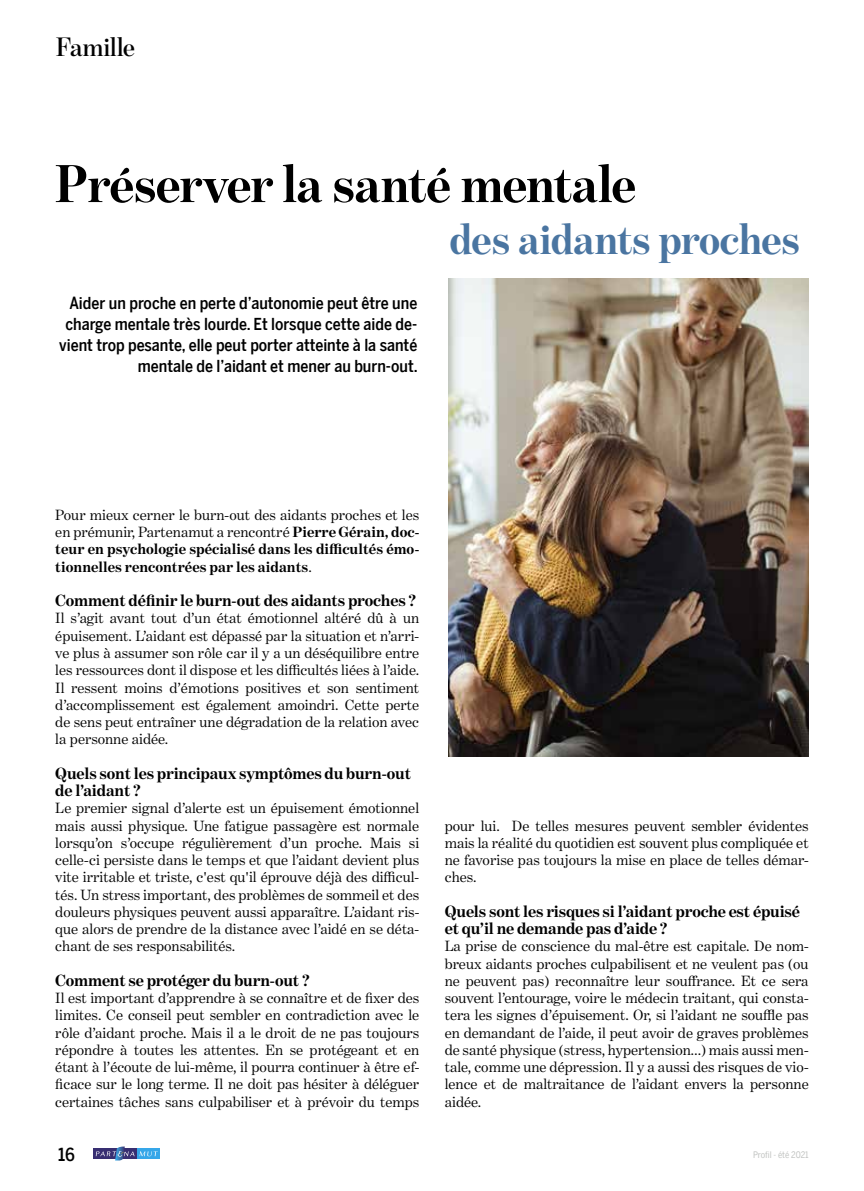
<style>
.page{position:relative;width:864px;height:1191px;background:#fff}
.page>*{position:absolute;margin:0;border:0;box-sizing:border-box;transform-origin:0 0}
.t1{font:700 54px "Benton Mod Disp";letter-spacing:-.01em;color:#000}
.t2{font:700 44.25px "Benton Mod Disp";letter-spacing:-.005em;color:#4a75a1}
.t3{font:600 27px "Benton Mod Disp";letter-spacing:.005em;color:#000}
.t4{font:500 18px "Benton Sans Cond";color:#000}
.t5{font:700 16.5px/17.2px "Benton Modern One";letter-spacing:-.01em;color:#000}
.t6{font:500 16.5px/21px "Benton Sans Cond";color:#000;text-align:right}
.t7{font:15px/17.2px "Benton Modern One";color:#000;text-align:justify}
.t8{font:700 15px/17.2px "Benton Modern One";color:#000;text-align:justify}
.t9{font:9px "Benton Sans Cond";letter-spacing:-.01em;color:#c1c3c1}
.s1{font-weight:400}
</style>
<div class="page">
<div style="left:93px;top:1148px;width:44px;height:10px;background:#382f72"></div>
<div style="left:137px;top:1148px;width:23px;height:10px;background:#36a7e9"></div>
<svg style="left:96px;top:1146px;width:62px;height:14px"></svg>
<img style="left:448px;top:278px;width:360px;height:478px">
<h3 class="t3" style="left:56px;top:32px;width:80px">Famille</h3>
<h1 class="t1" style="left:55px;top:154px;width:582px">Préserver la santé mentale</h1>
<h2 class="t2" style="left:449px;top:214px;width:352px">des aidants proches</h2>
<p class="t6" style="left:59px;top:292px;width:360px">Aider un proche en perte d’autonomie peut être une charge mentale très lourde. Et lorsque cette aide de&shy;vient trop pesante, elle peut porter atteinte à la santé mentale de l’aidant et mener au burn-out.</p>
<p class="t8" style="left:55px;top:506px;width:365px"><span class="s1">Pour mieux cerner le burn-out des aidants proches et les en prémunir, Partenamut a rencontré</span> Pierre Gérain, doc&shy;teur en psychologie spécialisé dans les difficultés émo&shy;tionnelles rencontrées par les aidants<span class="s1">.</span></p>
<p class="t5" style="left:55px;top:592px;width:362px">Comment définir le burn-out des aidants proches ?</p>
<p class="t7" style="left:55px;top:610px;width:365px">Il s’agit avant tout d’un état émotionnel altéré dû à un épuisement. L’aidant est dépassé par la situation et n’arri&shy;ve plus à assumer son rôle car il y a un déséquilibre entre les ressources dont il dispose et les difficultés liées à l’aide.<br>Il ressent moins d’émotions positives et son sentiment d’accomplissement est également amoindri. Cette perte de sens peut entraîner une dégradation de la relation avec la personne aidée.</p>
<p class="t5" style="left:55px;top:764px;width:357px">Quels sont les principaux symptômes du burn-out de l’aidant ?</p>
<p class="t7" style="left:55px;top:799px;width:365px">Le premier signal d’alerte est un épuisement émotionnel mais aussi physique. Une fatigue passagère est normale lorsqu’on s’occupe régulièrement d’un proche. Mais si celle-ci persiste dans le temps et que l’aidant devient plus vite irritable et triste, c'est qu'il éprouve déjà des difficul&shy;tés. Un stress important, des problèmes de sommeil et des douleurs physiques peuvent aussi apparaître. L’aidant ris&shy;que alors de prendre de la distance avec l’aidé en se déta&shy;chant de ses responsabilités.</p>
<p class="t5" style="left:55px;top:971px;width:256px">Comment se protéger du burn-out ?</p>
<p class="t7" style="left:55px;top:989px;width:365px">Il est important d’apprendre à se connaître et de fixer des limites. Ce conseil peut sembler en contradiction avec le rôle d’aidant proche. Mais il a le droit de ne pas toujours répondre à toutes les attentes. En se protégeant et en étant à l’écoute de lui-même, il pourra continuer à être ef&shy;ficace sur le long terme. Il ne doit pas hésiter à déléguer certaines tâches sans culpabiliser et à prévoir du temps</p>
<p class="t7" style="left:444px;top:817px;width:365px">pour lui. De telles mesures peuvent sembler évidentes mais la réalité du quotidien est souvent plus compliquée et ne favorise pas toujours la mise en place de telles démar&shy;ches.</p>
<p class="t5" style="left:444px;top:902px;width:356px">Quels sont les risques si l’aidant proche est épuisé et qu’il ne demande pas d’aide ?</p>
<p class="t7" style="left:444px;top:937px;width:365px">La prise de conscience du mal-être est capitale. De nom&shy;breux aidants proches culpabilisent et ne veulent pas (ou ne peuvent pas) reconnaître leur souffrance. Et ce sera souvent l’entourage, voire le médecin traitant, qui consta&shy;tera les signes d’épuisement. Or, si l’aidant ne souffle pas en demandant de l’aide, il peut avoir de graves problèmes de santé physique (stress, hypertension…) mais aussi men&shy;tale, comme une dépression. Il y a aussi des risques de vio&shy;lence et de maltraitance de l’aidant envers la personne aidée.</p>
<p class="t4" style="left:58px;top:1143px;width:18px">16</p>
<p class="t9" style="left:752px;top:1149px;width:57px">Profil - été 2021</p>
</div>
